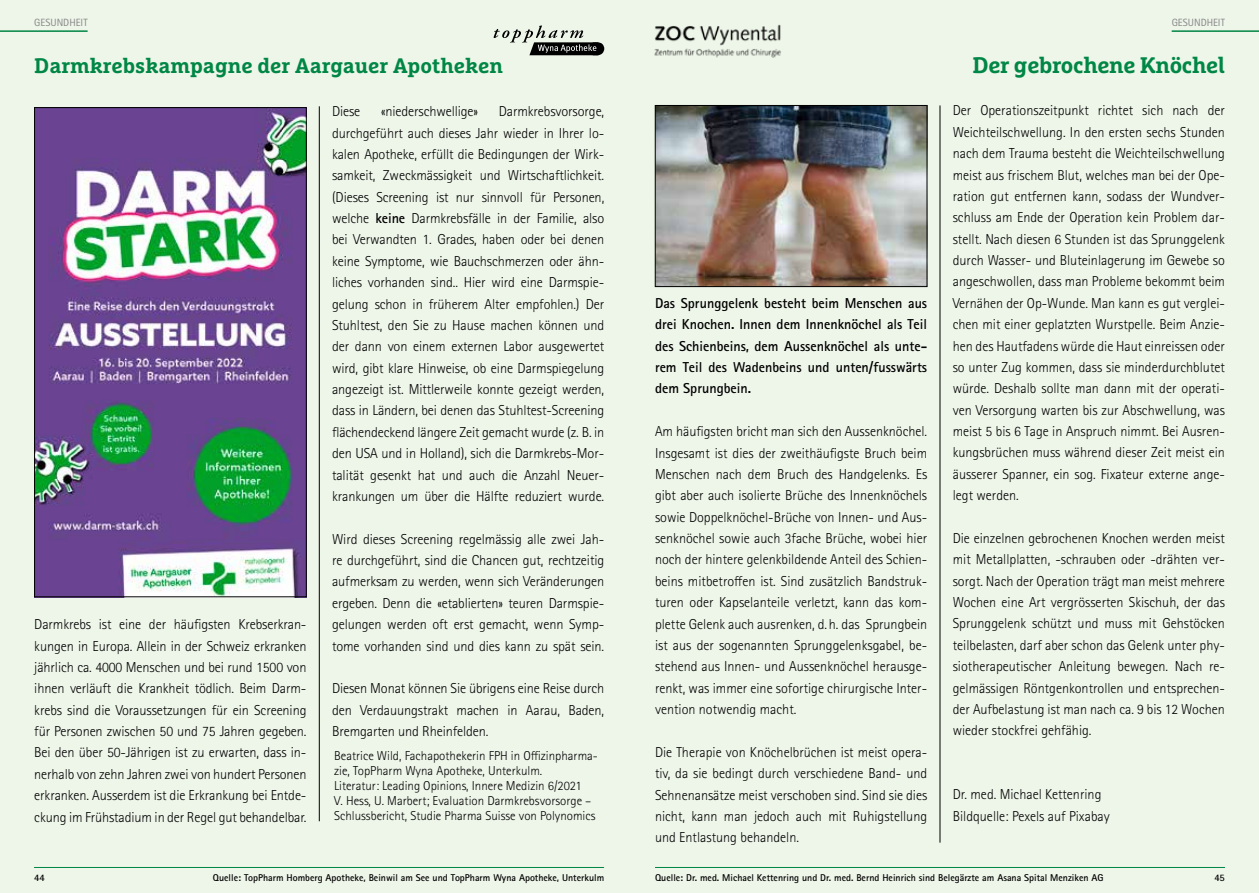
<style>
.page{position:relative;width:1259px;height:893px;background:#fff}
.page>*{position:absolute;margin:0;border:0;box-sizing:border-box;transform-origin:0 0}
.t1{font:700 22.5px "Marselis Slab Pro";letter-spacing:-.015em;color:#008645}
.t2{font:700 21px "Marselis Slab Pro";color:#008645}
.t3{font:300 14.4px/21.5px "Rotis Sans Serif Std";color:#000;text-align:justify}
.t4{font:700 14.4px/21.3px "Rotis Sans Serif Std";color:#000;text-align:justify}
.t5{font:300 12.9px/15px "Rotis Sans Serif Std";color:#000}
.t6{font:10.5px "Rotis Sans Serif Std";color:#868786}
.t7{font:700 9.9px "Rotis Sans Serif Std";color:#000}
.s1{font-weight:700}
</style>
<div class="page">
<div style="left:0;top:0;width:629px;height:893px;background:#eef5e9"></div>
<div style="left:629px;top:0;width:630px;height:893px;background:#eef5e9"></div>
<hr style="left:0;top:30px;width:88px;height:2px;background:#008645">
<hr style="left:34px;top:867px;width:570px;height:1px;background:#008645">
<hr style="left:319px;top:106px;width:1px;height:715px;background:#000">
<svg style="left:493px;top:26px;width:111px;height:29px"></svg>
<img style="left:36px;top:109px;width:268px;height:486px">
<div style="left:34px;top:107px;width:272px;height:490px;border:1px solid #000"></div>
<hr style="left:939px;top:105px;width:1px;height:738px;background:#000">
<img style="left:654px;top:24px;width:127px;height:34px">
<hr style="left:655px;top:867px;width:570px;height:1px;background:#008645">
<hr style="left:1171px;top:30px;width:88px;height:2px;background:#008645">
<img style="left:657px;top:107px;width:268px;height:178px">
<div style="left:655px;top:105px;width:272px;height:182px;border:1px solid #000"></div>
<p class="t6" style="left:34px;top:16px;width:55px">GESUNDHEIT</p>
<p class="t6" style="left:1171px;top:16px;width:55px">GESUNDHEIT</p>
<h2 class="t2" style="left:34px;top:53px;width:470px">Darmkrebskampagne der Aargauer Apotheken</h2>
<h1 class="t1" style="left:972px;top:51px;width:254px">Der gebrochene Knöchel</h1>
<p class="t3" style="left:34px;top:614px;width:274px">Darmkrebs ist eine der häufigsten Krebserkran&shy;kungen in Europa. Allein in der Schweiz erkranken jährlich ca. 4000 Menschen und bei rund 1500 von ihnen verläuft die Krankheit tödlich. Beim Darm&shy;krebs sind die Voraussetzungen für ein Screening für Personen zwischen 50 und 75 Jahren gegeben.<br>Bei den über 50-Jährigen ist zu erwarten, dass in&shy;nerhalb von zehn Jahren zwei von hundert Personen erkranken. Ausserdem ist die Erkrankung bei Entde&shy;ckung im Frühstadium in der Regel gut behandelbar.</p>
<p class="t3" style="left:332px;top:101px;width:274px;text-indent:167px">Darmkrebsvorsorge, durchgeführt auch dieses Jahr wieder in Ihrer lo&shy;kalen Apotheke, erfüllt die Bedingungen der Wirk&shy;samkeit, Zweckmässigkeit und Wirtschaftlichkeit. (Dieses Screening ist nur sinnvoll für Personen, welche <span class="s1">keine</span> Darmkrebsfälle in der Familie, also bei Verwandten 1. Grades, haben oder bei denen keine Symptome, wie Bauchschmerzen oder ähn&shy;liches vorhanden sind.. Hier wird eine Darmspie&shy;gelung schon in früherem Alter empfohlen.) Der Stuhltest, den Sie zu Hause machen können und der dann von einem externen Labor ausgewertet wird, gibt klare Hinweise, ob eine Darmspiegelung angezeigt ist. Mittlerweile konnte gezeigt werden, dass in Ländern, bei denen das Stuhltest-Screening flächendeckend längere Zeit gemacht wurde (z. B. in den USA und in Holland), sich die Darmkrebs-Mor&shy;talität gesenkt hat und auch die Anzahl Neuer&shy;krankungen um über die Hälfte reduziert wurde.</p>
<p class="t3" style="left:332px;top:528px;width:274px">Wird dieses Screening regelmässig alle zwei Jah&shy;re durchgeführt, sind die Chancen gut, rechtzeitig aufmerksam zu werden, wenn sich Veränderungen ergeben. Denn die «etablierten» teuren Darmspie&shy;gelungen werden oft erst gemacht, wenn Symp&shy;tome vorhanden sind und dies kann zu spät sein.</p>
<p class="t3" style="left:332px;top:678px;width:274px">Diesen Monat können Sie übrigens eine Reise durch den Verdauungstrakt machen in Aarau, Baden, Bremgarten und Rheinfelden.</p>
<p class="t3" style="left:332px;top:101px;width:30px">Diese</p>
<p class="t3" style="left:381px;top:101px;width:99px">«niederschwellige»</p>
<p class="t5" style="left:334px;top:749px;width:265px">Beatrice Wild, Fachapothekerin FPH in Offizinpharma&shy;zie, TopPharm Wyna Apotheke, Unterkulm.<br>Literatur: Leading Opinions, Innere Medizin 6/2021<br>V. Hess, U. Marbert; Evaluation Darmkrebsvorsorge – Schlussbericht, Studie Pharma Suisse von Polynomics</p>
<p class="t4" style="left:655px;top:292px;width:274px">Das Sprunggelenk besteht beim Menschen aus drei Knochen. Innen dem Innenknöchel als Teil des Schienbeins, dem Aussenknöchel als unte&shy;rem Teil des Wadenbeins und unten/fusswärts dem Sprungbein.</p>
<p class="t3" style="left:655px;top:421px;width:274px">Am häufigsten bricht man sich den Aussenknöchel.<br>Insgesamt ist dies der zweithäufigste Bruch beim Menschen nach dem Bruch des Handgelenks. Es gibt aber auch isolierte Brüche des Innenknöchels sowie Doppelknöchel-Brüche von Innen- und Aus&shy;senknöchel sowie auch 3fache Brüche, wobei hier noch der hintere gelenkbildende Anteil des Schien&shy;beins mitbetroffen ist. Sind zusätzlich Bandstruk&shy;turen oder Kapselanteile verletzt, kann das kom&shy;plette Gelenk auch ausrenken, d. h. das Sprungbein ist aus der sogenannten Sprunggelenksgabel, be&shy;stehend aus Innen- und Aussenknöchel herausge&shy;renkt, was immer eine sofortige chirurgische Inter&shy;vention notwendig macht.</p>
<p class="t3" style="left:655px;top:742px;width:274px">Die Therapie von Knöchelbrüchen ist meist opera&shy;tiv, da sie bedingt durch verschiedene Band- und Sehnenansätze meist verschoben sind. Sind sie dies nicht, kann man jedoch auch mit Ruhigstellung und Entlastung behandeln.</p>
<p class="t3" style="left:952px;top:100px;width:274px">Der Operationszeitpunkt richtet sich nach der Weichteilschwellung. In den ersten sechs Stunden nach dem Trauma besteht die Weichteilschwellung meist aus frischem Blut, welches man bei der Ope&shy;ration gut entfernen kann, sodass der Wundver&shy;schluss am Ende der Operation kein Problem dar&shy;stellt. Nach diesen 6 Stunden ist das Sprunggelenk durch Wasser- und Bluteinlagerung im Gewebe so angeschwollen, dass man Probleme bekommt beim Vernähen der Op-Wunde. Man kann es gut verglei&shy;chen mit einer geplatzten Wurstpelle. Beim Anzie&shy;hen des Hautfadens würde die Haut einreissen oder so unter Zug kommen, dass sie minderdurchblutet würde. Deshalb sollte man dann mit der operati&shy;ven Versorgung warten bis zur Abschwellung, was meist 5 bis 6 Tage in Anspruch nimmt. Bei Ausren&shy;kungsbrüchen muss während dieser Zeit meist ein äusserer Spanner, ein sog. Fixateur externe ange&shy;legt werden.</p>
<p class="t3" style="left:952px;top:528px;width:274px">Die einzelnen gebrochenen Knochen werden meist mit Metallplatten, -schrauben oder -drähten ver&shy;sorgt. Nach der Operation trägt man meist mehrere Wochen eine Art vergrösserten Skischuh, der das Sprunggelenk schützt und muss mit Gehstöcken teilbelasten, darf aber schon das Gelenk unter phy&shy;siotherapeutischer Anleitung bewegen. Nach re&shy;gelmässigen Röntgenkontrollen und entsprechen&shy;der Aufbelastung ist man nach ca. 9 bis 12 Wochen wieder stockfrei gehfähig.</p>
<p class="t3" style="left:952px;top:784px;width:159px">Dr. med. Michael Kettenring<br>Bildquelle: Pexels auf Pixabay</p>
<p class="t7" style="left:34px;top:871px;width:12px">44</p>
<p class="t7" style="left:213px;top:871px;width:393px">Quelle: TopPharm Homberg Apotheke, Beinwil am See und TopPharm Wyna Apotheke, Unterkulm</p>
<p class="t7" style="left:655px;top:872px;width:450px">Quelle: Dr. med. Michael Kettenring und Dr. med. Bernd Heinrich sind Belegärzte am Asana Spital Menziken AG</p>
<p class="t7" style="left:1214px;top:871px;width:12px">45</p>
</div>
